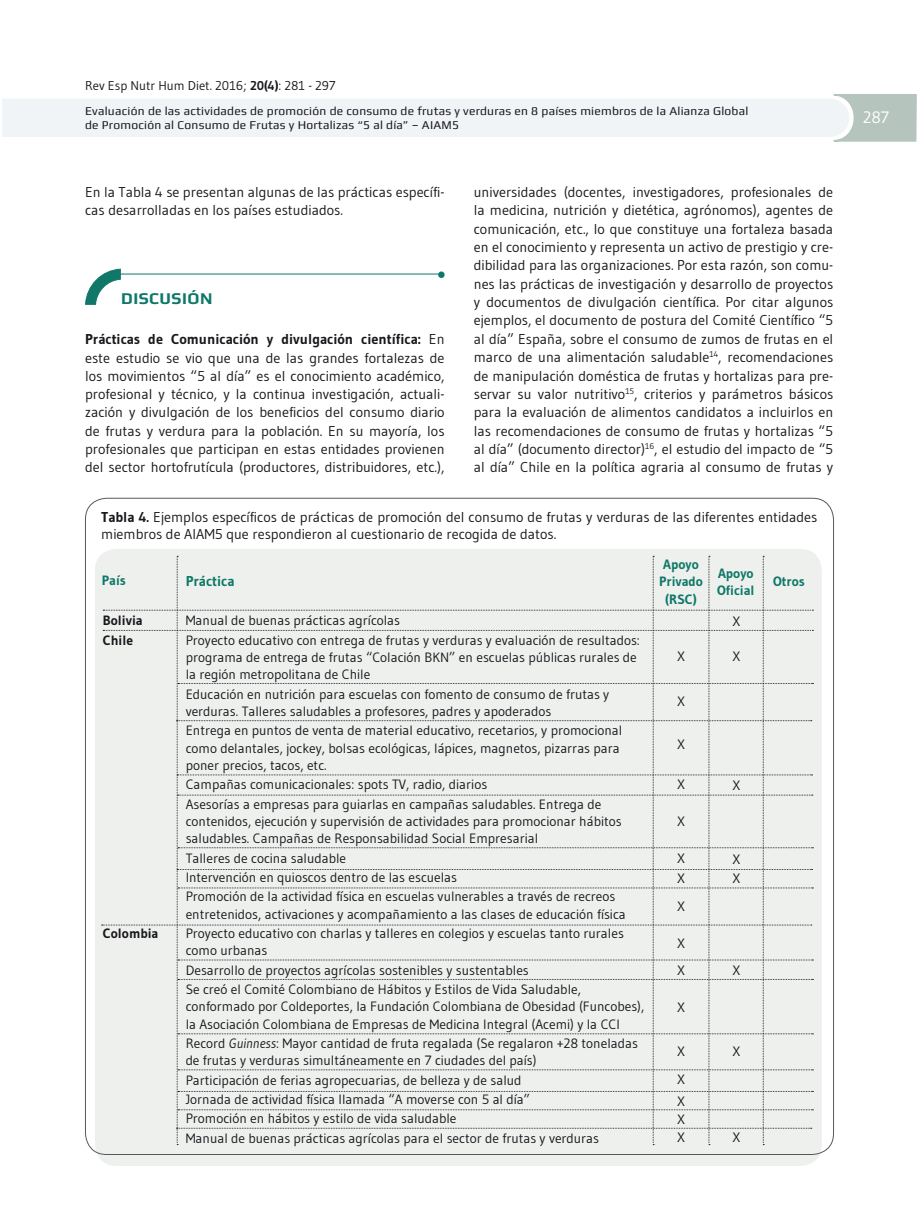
<style>
.page{position:relative;width:919px;height:1217px;background:#fff}
.page>*{position:absolute;margin:0;border:0;box-sizing:border-box;transform-origin:0 0}
.t1{font:700 16.5px "Play";letter-spacing:.03em;color:#0f7868}
.t2{font:16.5px "Gudea";color:#fff}
.t3{font:14.25px/18.3px "Gudea";color:#1a171c}
.t4{font:700 14.25px "Gudea";color:#0f7868}
.t5{font:13.5px/19.4px "Gudea";color:#1a171c}
.t6{font:700 13.5px/17.2px "Gudea";color:#0f7868;text-align:center}
.t7{font:700 13.5px/19.4px "Gudea";color:#1a171c}
.t8{font:12.75px "Gudea";color:#1a171c}
.t9{font:12px/14.4px "Play";letter-spacing:.02em;color:#1a171c}
.s1{font-weight:700}
.s2{font-style:italic}
</style>
<div class="page">
<svg style="left:2px;top:94px;width:915px;height:48px"></svg>
<hr style="left:114px;top:273px;width:325px;height:1px;background:#0f7868">
<div style="left:438px;top:271px;width:6px;height:7px;background:#0f7868;border-radius:50%"></div>
<svg style="left:85px;top:268px;width:36px;height:37px"></svg>
<div style="left:95px;top:549px;width:726px;height:616px;background:#eef0ee;border-radius:21px"></div>
<svg style="left:102px;top:556px;width:711px;height:587px"></svg>
<p class="t8" style="left:85px;top:78px;width:252px">Rev Esp Nutr Hum Diet. 2016; <span class="s1">20(4)</span>: 281 - 297</p>
<p class="t9" style="left:85px;top:103px;width:664px">Evaluación de las actividades de promoción de consumo de frutas y verduras en 8 países miembros de la Alianza Global de Promoción al Consumo de Frutas y Hortalizas “5 al día” – AIAM5</p>
<p class="t3" style="left:473px;top:182px;width:361px;text-align:justify">universidades (docentes, investigadores, profesionales de la medicina, nutrición y dietética, agrónomos), agentes de comunicación, etc., lo que constituye una fortaleza basada en el conocimiento y representa un activo de prestigio y cre&shy;dibilidad para las organizaciones. Por esta razón, son comu&shy;nes las prácticas de investigación y desarrollo de proyectos y documentos de divulgación científica. Por citar algunos ejemplos, el documento de postura del Comité Científico “5 al día” España, sobre el consumo de zumos de frutas en el marco de una alimentación saludable<sup>14</sup>, recomendaciones de manipulación doméstica de frutas y hortalizas para pre&shy;servar su valor nutritivo<sup>15</sup>, criterios y parámetros básicos para la evaluación de alimentos candidatos a incluirlos en las recomendaciones de consumo de frutas y hortalizas “5 al día” (documento director)<sup>16</sup>, el estudio del impacto de “5 al día” Chile en la política agraria al consumo de frutas y</p>
<p class="t3" style="left:101px;top:508px;width:717px;line-height:17.1px"><span class="s1">Tabla 4.</span> Ejemplos específicos de prácticas de promoción del consumo de frutas y verduras de las diferentes entidades miembros de AIAM5 que respondieron al cuestionario de recogida de datos.</p>
<p class="t3" style="left:85px;top:182px;width:361px">En la Tabla 4 se presentan algunas de las prácticas específi&shy;cas desarrolladas en los países estudiados.</p>
<p class="t1" style="left:121px;top:289px;width:93px">DISCUSIÓN</p>
<p class="t3" style="left:85px;top:330px;width:361px;text-align:justify"><span class="s1">Prácticas de Comunicación y divulgación científica:</span> En este estudio se vio que una de las grandes fortalezas de los movimientos “5 al día” es el conocimiento académico, profesional y técnico, y la continua investigación, actuali&shy;zación y divulgación de los beneficios del consumo diario de frutas y verdura para la población. En su mayoría, los profesionales que participan en estas entidades provienen del sector hortofrutícula (productores, distribuidores, etc.),</p>
<p class="t6" style="left:659px;top:555px;width:45px">Apoyo<br>Privado (RSC)</p>
<p class="t6" style="left:717px;top:564px;width:39px;text-align:left">Apoyo<br>Oficial</p>
<p class="t6" style="left:102px;top:571px;width:25px">País</p>
<p class="t4" style="left:186px;top:572px;width:50px">Práctica</p>
<p class="t6" style="left:773px;top:572px;width:33px">Otros</p>
<p class="t7" style="left:103px;top:611px;width:41px">Bolivia<br>Chile</p>
<p class="t7" style="left:103px;top:923px;width:57px">Colombia</p>
<p class="t5" style="left:186px;top:610px;width:455px">Manual de buenas prácticas agrícolas<br>Proyecto educativo con entrega de frutas y verduras y evaluación de resultados:</p>
<p class="t5" style="left:186px;top:648px;width:452px;line-height:17.2px">programa de entrega de frutas “Colación BKN” en escuelas públicas rurales de la región metropolitana de Chile</p>
<p class="t5" style="left:186px;top:685px;width:425px;line-height:17.2px">Educación en nutrición para escuelas con fomento de consumo de frutas y verduras. Talleres saludables a profesores, padres y apoderados</p>
<p class="t5" style="left:186px;top:721px;width:438px;line-height:17.2px">Entrega en puntos de venta de material educativo, recetarios, y promocional como delantales, jockey, bolsas ecológicas, lápices, magnetos, pizarras para poner precios, tacos, etc.</p>
<p class="t5" style="left:186px;top:774px;width:417px">Campañas comunicacionales: spots TV, radio, diarios<br>Asesorías a empresas para guiarlas en campañas saludables. Entrega de</p>
<p class="t5" style="left:186px;top:812px;width:437px;line-height:17.2px">contenidos, ejecución y supervisión de actividades para promocionar hábitos saludables. Campañas de Responsabilidad Social Empresarial</p>
<p class="t5" style="left:186px;top:847px;width:431px">Talleres de cocina saludable<br>Intervención en quioscos dentro de las escuelas<br>Promoción de la actividad física en escuelas vulnerables a través de recreos</p>
<p class="t5" style="left:186px;top:903px;width:441px">entretenidos, activaciones y acompañamiento a las clases de educación física<br>Proyecto educativo con charlas y talleres en colegios y escuelas tanto rurales</p>
<p class="t5" style="left:186px;top:940px;width:397px">como urbanas<br>Desarrollo de proyectos agrícolas sostenibles y sustentables<br>Se creó el Comité Colombiano de Hábitos y Estilos de Vida Saludable,</p>
<p class="t5" style="left:186px;top:997px;width:460px;line-height:17.2px">conformado por Coldeportes, la Fundación Colombiana de Obesidad (Funcobes), la Asociación Colombiana de Empresas de Medicina Integral (Acemi) y la CCI</p>
<p class="t5" style="left:186px;top:1034px;width:454px;line-height:17.2px">Record <span class="s2">Guinness</span>: Mayor cantidad de fruta regalada (Se regalaron +28 toneladas de frutas y verduras simultáneamente en 7 ciudades del país)</p>
<p class="t5" style="left:186px;top:1069px;width:415px">Participación de ferias agropecuarias, de belleza y de salud<br>Jornada de actividad física llamada “A moverse con 5 al día”<br>Promoción en hábitos y estilo de vida saludable<br>Manual de buenas prácticas agrícolas para el sector de frutas y verduras</p>
<p class="t5" style="left:677px;top:646px;width:9px">X</p>
<p class="t5" style="left:677px;top:691px;width:9px">X</p>
<p class="t5" style="left:677px;top:734px;width:9px">X</p>
<p class="t5" style="left:677px;top:774px;width:9px">X</p>
<p class="t5" style="left:677px;top:810px;width:9px">X</p>
<p class="t5" style="left:677px;top:848px;width:9px;line-height:19.8px">X<br>X</p>
<p class="t5" style="left:677px;top:895px;width:9px">X</p>
<p class="t5" style="left:677px;top:929px;width:9px;line-height:27px">X<br>X</p>
<p class="t5" style="left:677px;top:996px;width:9px">X</p>
<p class="t5" style="left:677px;top:1036px;width:9px;line-height:28.2px">X<br>X</p>
<p class="t5" style="left:677px;top:1090px;width:9px">X</p>
<p class="t5" style="left:677px;top:1126px;width:9px">X</p>
<p class="t5" style="left:677px;top:1108px;width:9px">X</p>
<p class="t5" style="left:732px;top:611px;width:9px">X</p>
<p class="t5" style="left:732px;top:646px;width:9px">X</p>
<p class="t5" style="left:732px;top:775px;width:9px">X</p>
<p class="t5" style="left:732px;top:849px;width:9px">X<br>X</p>
<p class="t5" style="left:732px;top:959px;width:9px">X</p>
<p class="t5" style="left:732px;top:1041px;width:9px">X</p>
<p class="t5" style="left:732px;top:1126px;width:9px">X</p>
<p class="t2" style="left:862px;top:107px;width:28px">287</p>
</div>
